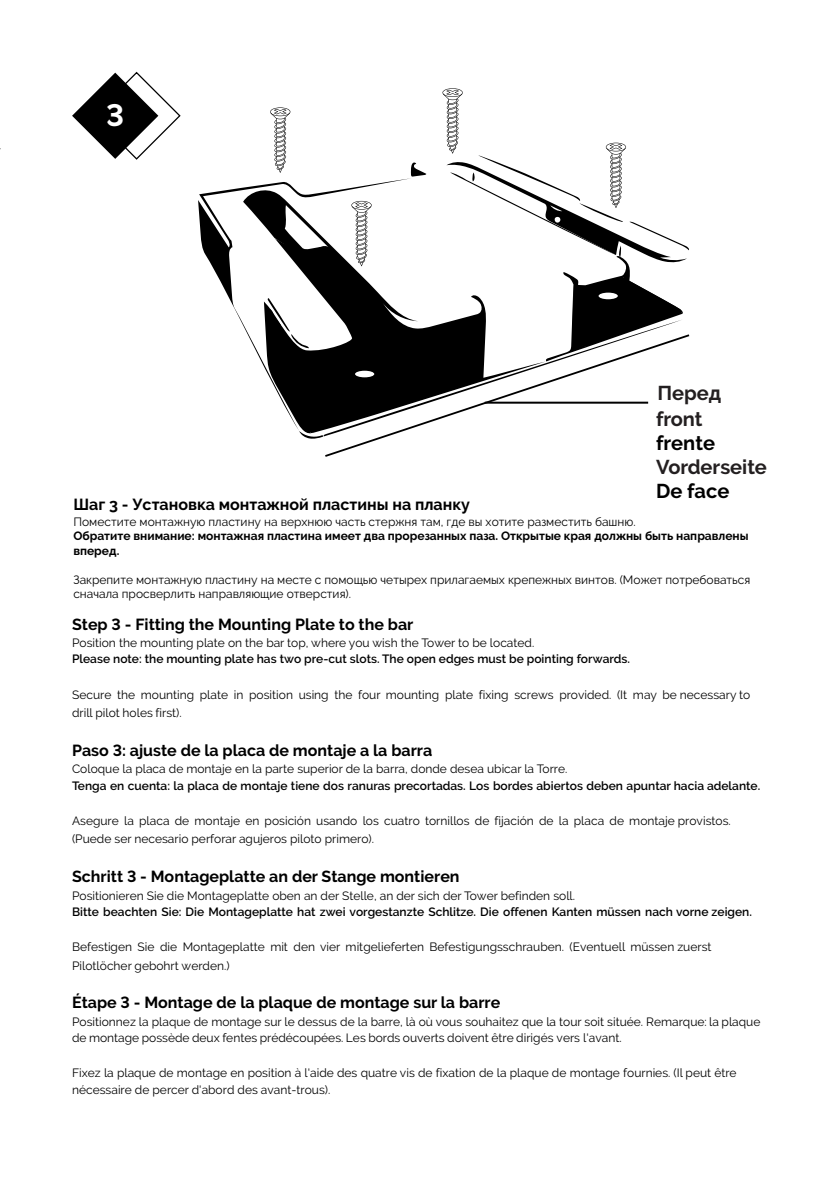
<style>
.page{position:relative;width:840px;height:1191px;background:#fff}
.page>*{position:absolute;margin:0;border:0;box-sizing:border-box;transform-origin:0 0}
.t1{font:700 30.8px "Raleway";color:#fff}
.t2{font:700 20px "Raleway";color:#231f20}
.t3{font:700 20px "Raleway";color:#000}
.t4{font:700 16px "Raleway";color:#000}
.t5{font:12px/18.4px "Raleway";color:#000}
.t6{font:600 12px/16.2px "Raleway";color:#000}
.t7{font:700 12px/14.4px "Raleway";color:#000}
.s1{font-weight:400}
</style>
<div class="page">
<svg style="left:410px;top:162px;width:16px;height:15px"></svg>
<svg style="left:198px;top:178px;width:212px;height:147px"></svg>
<svg style="left:243px;top:187px;width:199px;height:180px"></svg>
<svg style="left:264px;top:298px;width:95px;height:141px"></svg>
<svg style="left:72px;top:71px;width:109px;height:89px"></svg>
<svg style="left:270px;top:107px;width:20px;height:66px"></svg>
<svg style="left:351px;top:201px;width:20px;height:65px"></svg>
<svg style="left:442px;top:88px;width:247px;height:245px"></svg>
<svg style="left:323px;top:333px;width:367px;height:124px"></svg>
<hr style="left:484px;top:402px;width:163px;height:2px;background:#000">
<p class="t1" style="left:106px;top:98px;width:19px">3</p>
<h2 class="t2" style="left:657px;top:382px;width:66px">Перед</h2>
<p class="t2" style="left:655px;top:407px;width:48px">front</p>
<p class="t3" style="left:655px;top:431px;width:60px">frente</p>
<p class="t2" style="left:655px;top:455px;width:112px">Vorderseite</p>
<p class="t3" style="left:655px;top:479px;width:75px">De face</p>
<h3 class="t4" style="left:73px;top:496px;width:398px">Шаг 3 - Установка монтажной пластины на планку</h3>
<p class="t5" style="left:73px;top:512px;width:563px">Поместите монтажную пластину на верхнюю часть стержня там, где вы хотите разместить башню.</p>
<p class="t7" style="left:73px;top:529px;width:676px">Обратите внимание: монтажная пластина имеет два прорезанных паза. Открытые края должны быть направлены вперед.</p>
<p class="t5" style="left:73px;top:572px;width:678px;line-height:14.4px">Закрепите монтажную пластину на месте с помощью четырех прилагаемых крепежных винтов. (Может потребоваться сначала просверлить направляющие отверстия).</p>
<p class="t4" style="left:72px;top:615px;width:342px">Step 3 - Fitting the Mounting Plate to the bar</p>
<p class="t6" style="left:72px;top:635px;width:559px"><span class="s1">Position the mounting plate on the bar top, where you wish the Tower to be located.<br></span>Please note: the mounting plate has two pre-cut slots. The open edges must be pointing forwards.</p>
<p class="t5" style="left:72px;top:685px;width:679px">Secure the mounting plate in position using the four mounting plate fixing screws provided. (It may be necessary to drill pilot holes first).</p>
<p class="t4" style="left:72px;top:740px;width:361px">Paso 3: ajuste de la placa de montaje a la barra</p>
<p class="t6" style="left:72px;top:761px;width:689px"><span class="s1">Coloque la placa de montaje en la parte superior de la barra, donde desea ubicar la Torre.<br></span>Tenga en cuenta: la placa de montaje tiene dos ranuras precortadas. Los bordes abiertos deben apuntar hacia adelante.</p>
<p class="t5" style="left:72px;top:811px;width:659px">Asegure la placa de montaje en posición usando los cuatro tornillos de fijación de la placa de montaje provistos. (Puede ser necesario perforar agujeros piloto primero).</p>
<p class="t4" style="left:72px;top:867px;width:389px">Schritt 3 - Montageplatte an der Stange montieren</p>
<p class="t6" style="left:72px;top:887px;width:681px"><span class="s1">Positionieren Sie die Montageplatte oben an der Stelle, an der sich der Tower befinden soll.<br></span>Bitte beachten Sie: Die Montageplatte hat zwei vorgestanzte Schlitze. Die offenen Kanten müssen nach vorne zeigen.</p>
<p class="t5" style="left:72px;top:937px;width:640px">Befestigen Sie die Montageplatte mit den vier mitgelieferten Befestigungsschrauben. (Eventuell müssen zuerst<br>Pilotlöcher gebohrt werden.)</p>
<p class="t4" style="left:72px;top:993px;width:429px">Étape 3 - Montage de la plaque de montage sur la barre</p>
<p class="t5" style="left:72px;top:1013px;width:689px;line-height:16.2px">Positionnez la plaque de montage sur le dessus de la barre, là où vous souhaitez que la tour soit située. Remarque: la plaque de montage possède deux fentes prédécoupées. Les bords ouverts doivent être dirigés vers l'avant.</p>
<p class="t5" style="left:72px;top:1065px;width:665px;line-height:16.4px">Fixez la plaque de montage en position à l'aide des quatre vis de fixation de la plaque de montage fournies. (Il peut être nécessaire de percer d'abord des avant-trous).</p>
</div>
